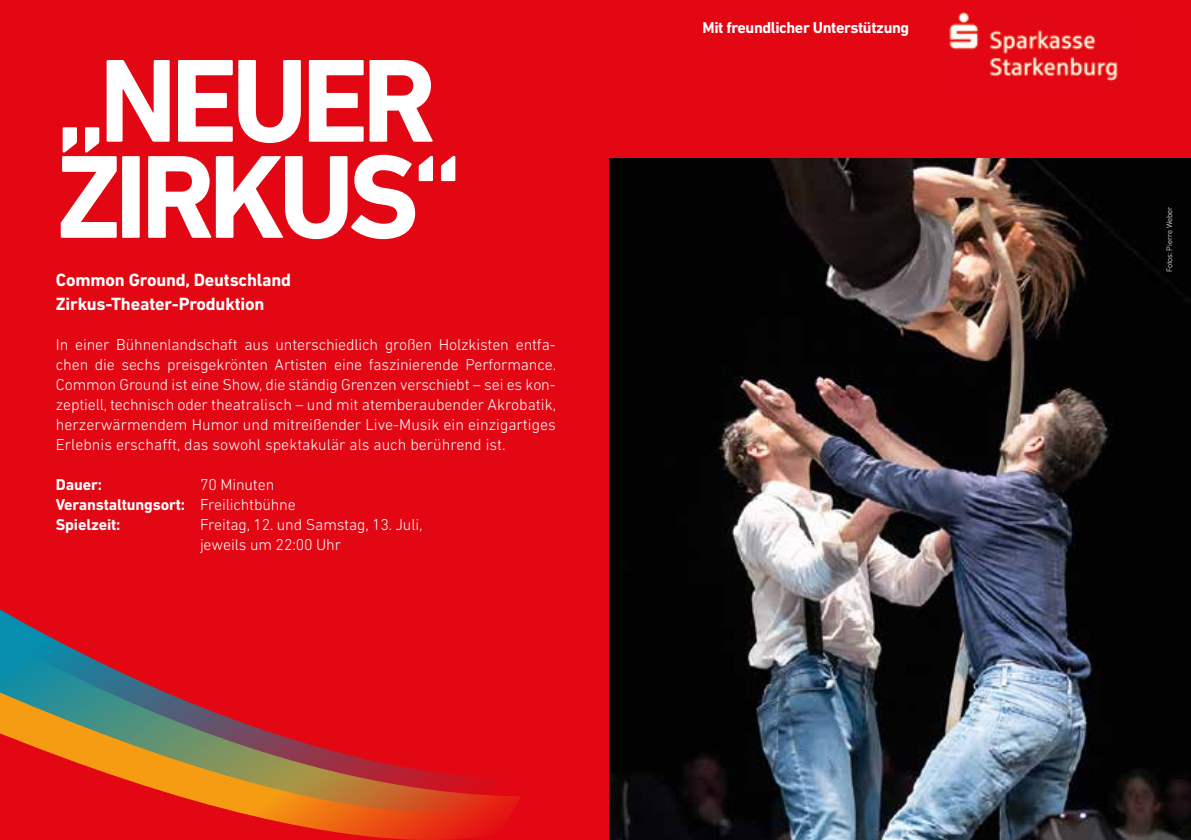
<style>
.page{position:relative;width:1191px;height:840px;background:#fff}
.page>*{position:absolute;margin:0;border:0;box-sizing:border-box;transform-origin:0 0}
.t1{font:700 120px/96px "DIN Next LT Pro";letter-spacing:-.06em;color:#fff}
.t2{font:700 18px/24px "DIN Next LT Pro";letter-spacing:-.01em;color:#fff}
.t3{font:300 16px/20px "DIN Next LT Pro";color:#fff;text-align:justify}
.t4{font:700 16px/20px "DIN Next LT Pro";letter-spacing:-.025em;color:#fff}
.t5{font:300 8px "DIN Next LT Pro";letter-spacing:-.01em;color:#fff}
.s1{font-weight:300}
</style>
<div class="page">
<div style="left:0;top:0;width:1191px;height:839px;background:#e30613"></div>
<img style="left:949px;top:12px;width:169px;height:70px">
<img style="left:609px;top:159px;width:582px;height:680px">
<svg style="left:0;top:609px;width:501px;height:230px"></svg>
<h1 class="t1" style="left:56px;top:52px;width:407px">„NEUER<br>ZIRKUS“</h1>
<p class="t2" style="left:56px;top:267px;width:237px">Common Ground, Deutschland<br>Zirkus-Theater-Produktion</p>
<p class="t3" style="left:56px;top:334px;width:502px">In einer Bühnenlandschaft aus unterschiedlich großen Holzkisten entfa&shy;chen die sechs preisgekrönten Artisten eine faszinierende Performance.<br>Common Ground ist eine Show, die ständig Grenzen verschiebt – sei es kon&shy;zeptiell, technisch oder theatralisch – und mit atemberaubender Akrobatik, herzerwärmendem Humor und mitreißender Live-Musik ein einzigartiges Erlebnis erschafft, das sowohl spektakulär als auch berührend ist.</p>
<p class="t4" style="left:56px;top:474px;width:48px">Dauer:</p>
<p class="t4" style="left:56px;top:474px;width:241px;text-indent:144px"><span class="s1">70 Minuten<br></span>Veranstaltungsort: <span class="s1">Freilichtbühne<br></span>Spielzeit:</p>
<p class="t3" style="left:200px;top:514px;width:224px">Freitag, 12. und Samstag, 13. Juli, jeweils um 22:00 Uhr</p>
<p class="t4" style="left:702px;top:17px;width:208px">Mit freundlicher Unterstützung</p>
<p class="t5" style="left:1164px;top:272px;width:67px;rotate:-90deg">Fotos: Pierre Weber</p>
</div>
